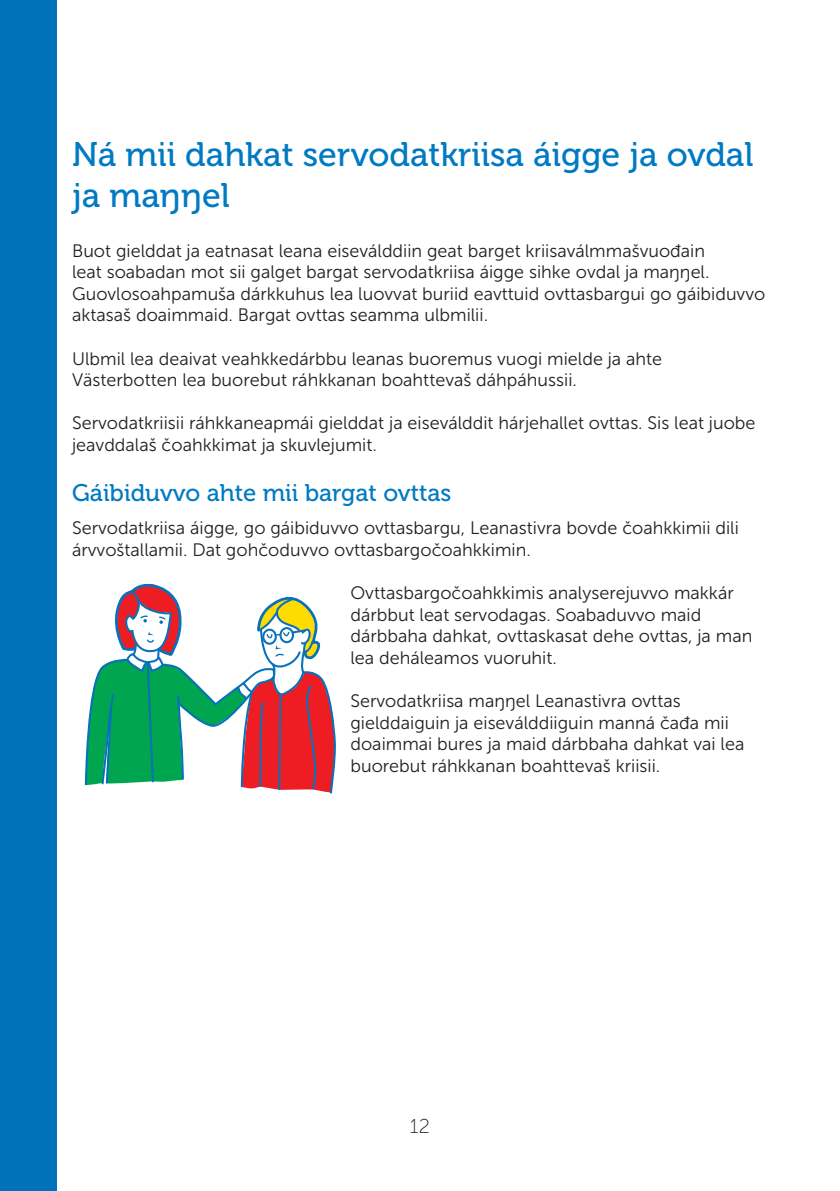
<style>
.page{position:relative;width:840px;height:1191px;background:#fff}
.page>*{position:absolute;margin:0;border:0;box-sizing:border-box;transform-origin:0 0}
.t1{font:34px/40.8px "Museo 500";color:#007ac2}
.t2{font:24px "Museo 500";color:#007ac2}
.t3{font:20px "Museo Sans 100";color:#231f20}
.t4{font:18px/21.6px "Museo Sans 300";color:#231f20}
</style>
<div class="page">
<svg style="left:84px;top:583px;width:252px;height:211px"></svg>
<div style="left:0;top:0;width:57px;height:1191px;background:#0072bc"></div>
<p class="t1" style="left:72px;top:135px;width:682px">Ná mii dahkat servodatkriisa áigge ja ovdal ja maŋŋel</p>
<p class="t4" style="left:72px;top:240px;width:694px">Buot gielddat ja eatnasat leana eiseválddiin geat barget kriisaválmmašvuođain<br>leat soabadan mot sii galget bargat servodatkriisa áigge sihke ovdal ja maŋŋel.<br>Guovlosoahpamuša dárkkuhus lea luovvat buriid eavttuid ovttasbargui go gáibiduvvo aktasaš doaimmaid. Bargat ovttas seamma ulbmilii.</p>
<p class="t4" style="left:72px;top:348px;width:591px">Ulbmil lea deaivat veahkkedárbbu leanas buoremus vuogi mielde ja ahte<br>Västerbotten lea buorebut ráhkkanan boahttevaš dáhpáhussii.</p>
<p class="t4" style="left:72px;top:412px;width:684px">Servodatkriisii ráhkkaneapmái gielddat ja eiseválddit hárjehallet ovttas. Sis leat juobe jeavddalaš čoahkkimat ja skuvlejumit.</p>
<p class="t2" style="left:72px;top:480px;width:381px">Gáibiduvvo ahte mii bargat ovttas</p>
<p class="t4" style="left:72px;top:517px;width:668px">Servodatkriisa áigge, go gáibiduvvo ovttasbargu, Leanastivra bovde čoahkkimii dili árvvoštallamii. Dat gohčoduvvo ovttasbargočoahkkimin.</p>
<p class="t4" style="left:350px;top:582px;width:403px">Ovttasbargočoahkkimis analyserejuvvo makkár dárbbut leat servodagas. Soabaduvvo maid dárbbaha dahkat, ovttaskasat dehe ovttas, ja man lea deháleamos vuoruhit.</p>
<p class="t4" style="left:350px;top:690px;width:395px">Servodatkriisa maŋŋel Leanastivra ovttas gielddaiguin ja eiseválddiiguin manná čađa mii doaimmai bures ja maid dárbbaha dahkat vai lea buorebut ráhkkanan boahttevaš kriisii.</p>
<p class="t3" style="left:410px;top:1115px;width:21px">12</p>
</div>
